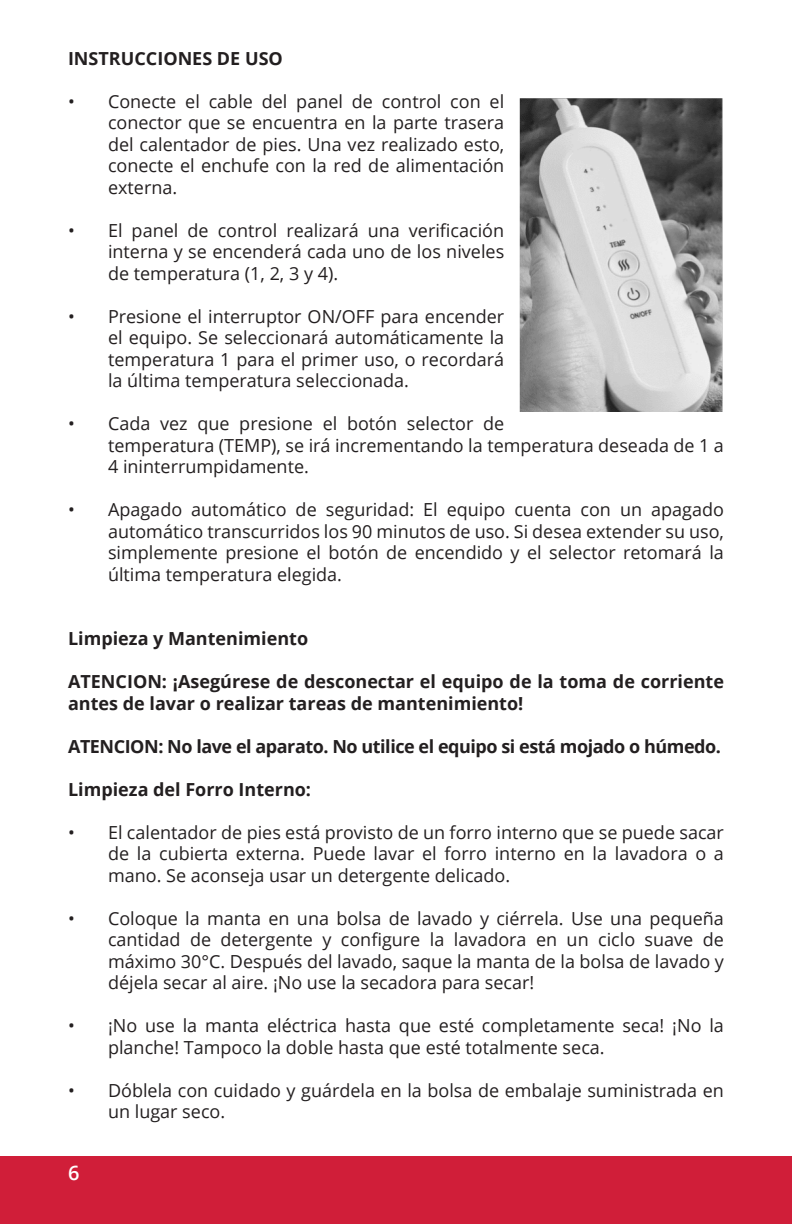
<style>
.page{position:relative;width:792px;height:1224px;background:#fff}
.page>*{position:absolute;margin:0;border:0;box-sizing:border-box;transform-origin:0 0}
.t1{font:600 20px "Open Sans";color:#fff}
.t2{font:18px/21.6px "Open Sans";color:#231f20;text-align:justify}
.t3{font:700 18px/21.6px "Open Sans";color:#231f20}
.t4{font:700 18px "Open Sans";letter-spacing:-.025em;color:#231f20}
</style>
<div class="page">
<div style="left:0;top:1156px;width:792px;height:68px;background:#d01e39"></div>
<img style="left:519px;top:98px;width:204px;height:314px">
<p class="t3" style="left:68px;top:47px;width:216px">INSTRUCCIONES DE USO</p>
<p class="t2" style="left:108px;top:90px;width:398px;text-indent:-40px">• Conecte el cable del panel de control con el conector que se encuentra en la parte trasera del calentador de pies. Una vez realizado esto, conecte el enchufe con la red de alimentación externa.</p>
<p class="t2" style="left:108px;top:219px;width:398px;text-indent:-40px">• El panel de control realizará una verificación interna y se encenderá cada uno de los niveles de temperatura (1, 2, 3 y 4).</p>
<p class="t2" style="left:108px;top:305px;width:398px;text-indent:-40px">• Presione el interruptor ON/OFF para encender el equipo. Se seleccionará automáticamente la temperatura 1 para el primer uso, o recordará la última temperatura seleccionada.</p>
<p class="t2" style="left:108px;top:413px;width:617px;text-align:left;text-indent:-40px">• Cada vez que presione el botón selector de<br>temperatura (TEMP), se irá incrementando la temperatura deseada de 1 a<br>4 ininterrumpidamente.</p>
<p class="t2" style="left:108px;top:499px;width:617px;text-indent:-40px">• Apagado automático de seguridad: El equipo cuenta con un apagado automático transcurridos los 90 minutos de uso. Si desea extender su uso, simplemente presione el botón de encendido y el selector retomará la última temperatura elegida.</p>
<p class="t3" style="left:68px;top:628px;width:242px">Limpieza y Mantenimiento</p>
<p class="t3" style="left:68px;top:671px;width:657px">ATENCION: ¡Asegúrese de desconectar el equipo de la toma de corriente antes de lavar o realizar tareas de mantenimiento!</p>
<p class="t4" style="left:68px;top:734px;width:655px">ATENCION: No lave el aparato. No utilice el equipo si está mojado o húmedo.</p>
<p class="t3" style="left:68px;top:778px;width:245px">Limpieza del Forro Interno:</p>
<p class="t2" style="left:108px;top:821px;width:617px;text-indent:-40px">• El calentador de pies está provisto de un forro interno que se puede sacar de la cubierta externa. Puede lavar el forro interno en la lavadora o a mano. Se aconseja usar un detergente delicado.</p>
<p class="t2" style="left:108px;top:907px;width:617px;text-indent:-40px">• Coloque la manta en una bolsa de lavado y ciérrela. Use una pequeña cantidad de detergente y configure la lavadora en un ciclo suave de máximo 30°C. Después del lavado, saque la manta de la bolsa de lavado y déjela secar al aire. ¡No use la secadora para secar!</p>
<p class="t2" style="left:108px;top:1015px;width:617px;text-indent:-40px">• ¡No use la manta eléctrica hasta que esté completamente seca! ¡No la planche! Tampoco la doble hasta que esté totalmente seca.</p>
<p class="t2" style="left:108px;top:1079px;width:617px;text-indent:-40px">• Dóblela con cuidado y guárdela en la bolsa de embalaje suministrada en un lugar seco.</p>
<p class="t1" style="left:68px;top:1160px;width:13px">6</p>
</div>
